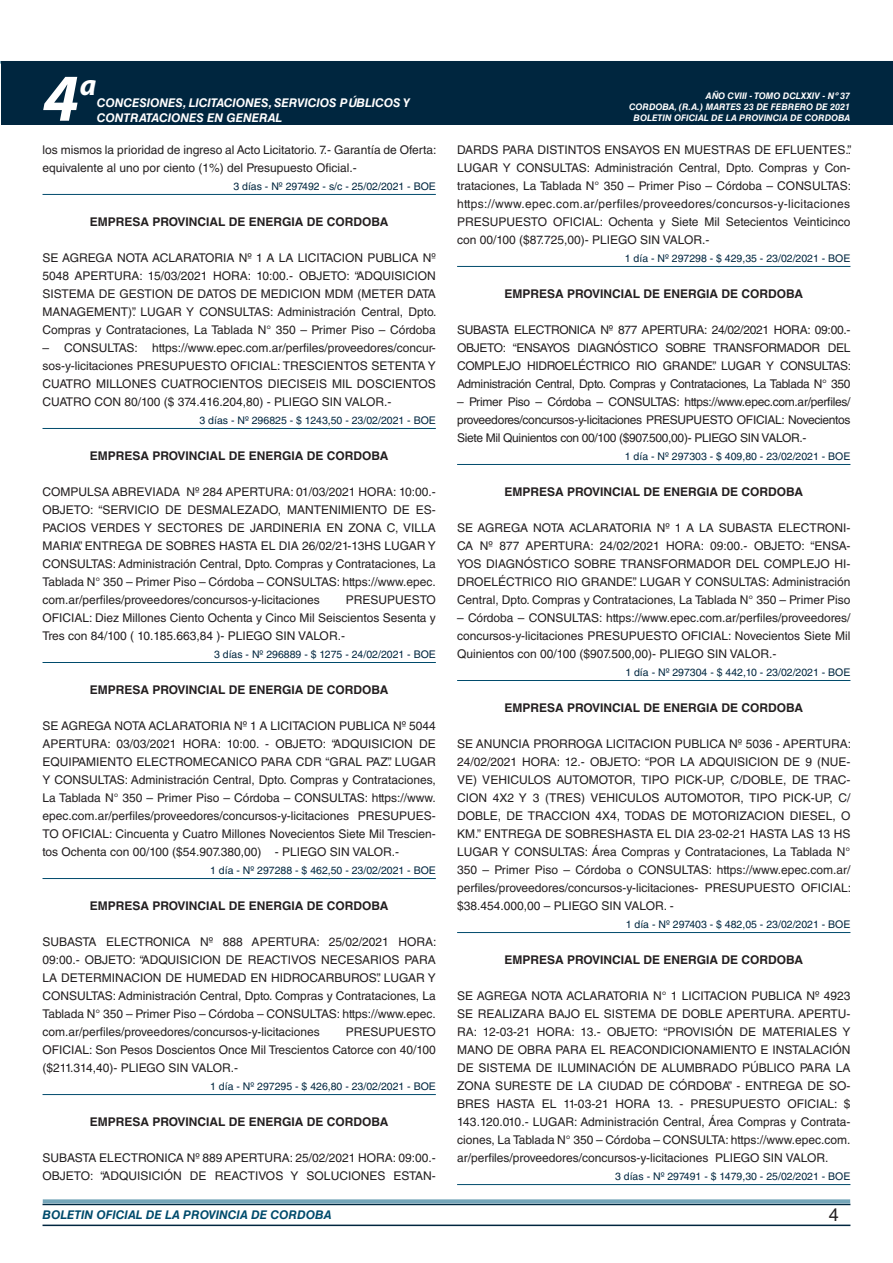
<style>
.page{position:relative;width:893px;height:1263px;background:#fff}
.page>*{position:absolute;margin:0;border:0;box-sizing:border-box;transform-origin:0 0}
.t1{font:italic 700 67.5px "Myriad Pro";color:#fff}
.t2{font:italic 700 30px "Myriad Pro";color:#fff}
.t3{font:18px "Helvetica LT Std";color:#231f20}
.TEXTO_BASE{font:12px/18px "Helvetica LT Std";color:#231f20;text-align:justify}
.RESUELVE{font:700 12px "Helvetica LT Std";color:#231f20}
.t4{font:italic 700 12px/14.4px "Helvetica LT Std";color:#fff}
.t5{font:italic 700 12px "Helvetica LT Std";color:#004b6c}
.FECHA_DE_VENCIMIENTO{font:10.5px "Helvetica LT Std";color:#00263f}
.t6{font:italic 700 9px/10.8px "Helvetica LT Std";color:#fff;text-align:right}
</style>
<div class="page">
<hr style="left:43px;top:1224px;width:807px;height:2px;background:#00263f">
<div style="left:42px;top:1198px;width:809px;height:8px;background:#fff;opacity:.75"></div>
<div style="left:1px;top:61px;width:892px;height:64px;background:#00263f"></div>
<hr style="left:43px;top:194px;width:393px;height:1px;background:#004b6c">
<hr style="left:43px;top:428px;width:393px;height:1px;background:#004b6c">
<hr style="left:43px;top:662px;width:393px;height:1px;background:#004b6c">
<hr style="left:43px;top:878px;width:393px;height:1px;background:#004b6c">
<hr style="left:43px;top:1094px;width:393px;height:1px;background:#004b6c">
<hr style="left:457px;top:266px;width:393px;height:1px;background:#004b6c">
<hr style="left:457px;top:464px;width:393px;height:1px;background:#004b6c">
<hr style="left:457px;top:680px;width:393px;height:1px;background:#004b6c">
<hr style="left:457px;top:932px;width:393px;height:1px;background:#004b6c">
<hr style="left:457px;top:1184px;width:393px;height:1px;background:#004b6c">
<h1 class="t1" style="left:43px;top:54px;width:38px">4</h1>
<h2 class="t2" style="left:80px;top:66px;width:18px">a</h2>
<p class="t4" style="left:97px;top:96px;width:315px">CONCESIONES, LICITACIONES, SERVICIOS PÚBLICOS Y<br>CONTRATACIONES EN GENERAL</p>
<p class="TEXTO_BASE" style="left:43px;top:141px;width:395px">los mismos la prioridad de ingreso al Acto Licitatorio. 7.- Garantía de Oferta: equivalente al uno por ciento (1%) del Presupuesto Oficial.-</p>
<p class="FECHA_DE_VENCIMIENTO" style="left:233px;top:180px;width:204px">3 días - Nº 297492 - s/c - 25/02/2021 - BOE</p>
<p class="RESUELVE" style="left:90px;top:214px;width:300px">EMPRESA PROVINCIAL DE ENERGIA DE CORDOBA</p>
<p class="TEXTO_BASE" style="left:43px;top:249px;width:396px">SE AGREGA NOTA ACLARATORIA Nº 1 A LA LICITACION PUBLICA Nº 5048 APERTURA: 15/03/2021 HORA: 10:00.- OBJETO: “ADQUISICION SISTEMA DE GESTION DE DATOS DE MEDICION MDM (METER DATA MANAGEMENT)”. LUGAR Y CONSULTAS: Administración Central, Dpto.<br>Compras y Contrataciones, La Tablada N° 350 – Primer Piso – Córdoba</p>
<p class="TEXTO_BASE" style="left:43px;top:339px;width:395px">– CONSULTAS: https://www.epec.com.ar/perfiles/proveedores/concur&shy;sos-y-licitaciones PRESUPUESTO OFICIAL: TRESCIENTOS SETENTA Y CUATRO MILLONES CUATROCIENTOS DIECISEIS MIL DOSCIENTOS CUATRO CON 80/100 ($ 374.416.204,80) - PLIEGO SIN VALOR.-</p>
<p class="FECHA_DE_VENCIMIENTO" style="left:200px;top:414px;width:238px">3 días - Nº 296825 - $ 1243,50 - 23/02/2021 - BOE</p>
<p class="RESUELVE" style="left:90px;top:448px;width:300px">EMPRESA PROVINCIAL DE ENERGIA DE CORDOBA</p>
<p class="TEXTO_BASE" style="left:43px;top:483px;width:395px">COMPULSA ABREVIADA Nº 284 APERTURA: 01/03/2021 HORA: 10:00.- OBJETO: “SERVICIO DE DESMALEZADO, MANTENIMIENTO DE ES-PACIOS VERDES Y SECTORES DE JARDINERIA EN ZONA C, VILLA MARIA”. ENTREGA DE SOBRES HASTA EL DIA 26/02/21-13HS LUGAR Y CONSULTAS: Administración Central, Dpto. Compras y Contrataciones, La Tablada N° 350 – Primer Piso – Córdoba – CONSULTAS: https://www.epec. com.ar/perfiles/proveedores/concursos-y-licitaciones</p>
<p class="TEXTO_BASE" style="left:43px;top:591px;width:395px;text-indent:303px">PRESUPUESTO OFICIAL: Diez Millones Ciento Ochenta y Cinco Mil Seiscientos Sesenta y Tres con 84/100 ( 10.185.663,84 )- PLIEGO SIN VALOR.-</p>
<p class="FECHA_DE_VENCIMIENTO" style="left:214px;top:648px;width:223px">3 días - Nº 296889 - $ 1275 - 24/02/2021 - BOE</p>
<p class="RESUELVE" style="left:90px;top:682px;width:300px">EMPRESA PROVINCIAL DE ENERGIA DE CORDOBA</p>
<p class="TEXTO_BASE" style="left:43px;top:717px;width:395px">SE AGREGA NOTA ACLARATORIA Nº 1 A LICITACION PUBLICA Nº 5044<br>APERTURA: 03/03/2021 HORA: 10:00. - OBJETO: “ADQUISICION DE EQUIPAMIENTO ELECTROMECANICO PARA CDR “GRAL PAZ”. LUGAR Y CONSULTAS: Administración Central, Dpto. Compras y Contrataciones, La Tablada N° 350 – Primer Piso – Córdoba – CONSULTAS: https://www. epec.com.ar/perfiles/proveedores/concursos-y-licitaciones PRESUPUES-TO OFICIAL: Cincuenta y Cuatro Millones Novecientos Siete Mil Trescien&shy;tos Ochenta con 00/100 ($54.907.380,00) - PLIEGO SIN VALOR.-</p>
<p class="FECHA_DE_VENCIMIENTO" style="left:210px;top:864px;width:227px">1 día - Nº 297288 - $ 462,50 - 23/02/2021 - BOE</p>
<p class="RESUELVE" style="left:90px;top:898px;width:300px">EMPRESA PROVINCIAL DE ENERGIA DE CORDOBA</p>
<p class="TEXTO_BASE" style="left:43px;top:933px;width:395px">SUBASTA ELECTRONICA Nº 888 APERTURA: 25/02/2021 HORA:<br>09:00.- OBJETO: “ADQUISICION DE REACTIVOS NECESARIOS PARA LA DETERMINACION DE HUMEDAD EN HIDROCARBUROS”. LUGAR Y CONSULTAS: Administración Central, Dpto. Compras y Contrataciones, La Tablada N° 350 – Primer Piso – Córdoba – CONSULTAS: https://www.epec. com.ar/perfiles/proveedores/concursos-y-licitaciones</p>
<p class="TEXTO_BASE" style="left:43px;top:1023px;width:395px;text-indent:303px">PRESUPUESTO OFICIAL: Son Pesos Doscientos Once Mil Trescientos Catorce con 40/100 ($211.314,40)- PLIEGO SIN VALOR.-</p>
<p class="FECHA_DE_VENCIMIENTO" style="left:210px;top:1080px;width:227px">1 día - Nº 297295 - $ 426,80 - 23/02/2021 - BOE</p>
<p class="RESUELVE" style="left:90px;top:1114px;width:300px">EMPRESA PROVINCIAL DE ENERGIA DE CORDOBA</p>
<p class="TEXTO_BASE" style="left:43px;top:1149px;width:395px">SUBASTA ELECTRONICA Nº 889 APERTURA: 25/02/2021 HORA: 09:00.-<br>OBJETO: “ADQUISICIÓN DE REACTIVOS Y SOLUCIONES ESTAN-</p>
<p class="t6" style="left:629px;top:91px;width:223px">AÑO CVIII - TOMO DCLXXIV - Nº 37<br>CORDOBA, (R.A.) MARTES 23 DE FEBRERO DE 2021</p>
<p class="t6" style="left:634px;top:112px;width:218px">BOLETIN OFICIAL DE LA PROVINCIA DE CORDOBA</p>
<p class="TEXTO_BASE" style="left:457px;top:141px;width:396px">DARDS PARA DISTINTOS ENSAYOS EN MUESTRAS DE EFLUENTES.”.<br>LUGAR Y CONSULTAS: Administración Central, Dpto. Compras y Con&shy;trataciones, La Tablada N° 350 – Primer Piso – Córdoba – CONSULTAS: https://www.epec.com.ar/perfiles/proveedores/concursos-y-licitaciones PRESUPUESTO OFICIAL: Ochenta y Siete Mil Setecientos Veinticinco con 00/100 ($87.725,00)- PLIEGO SIN VALOR.-</p>
<p class="FECHA_DE_VENCIMIENTO" style="left:625px;top:252px;width:227px">1 día - Nº 297298 - $ 429,35 - 23/02/2021 - BOE</p>
<p class="RESUELVE" style="left:504px;top:286px;width:300px">EMPRESA PROVINCIAL DE ENERGIA DE CORDOBA</p>
<p class="TEXTO_BASE" style="left:457px;top:321px;width:395px">SUBASTA ELECTRONICA Nº 877 APERTURA: 24/02/2021 HORA: 09:00.- OBJETO: “ENSAYOS DIAGNÓSTICO SOBRE TRANSFORMADOR DEL COMPLEJO HIDROELÉCTRICO RIO GRANDE”. LUGAR Y CONSULTAS:<br>Administración Central, Dpto. Compras y Contrataciones, La Tablada N° 350</p>
<p class="TEXTO_BASE" style="left:457px;top:393px;width:395px">– Primer Piso – Córdoba – CONSULTAS: https://www.epec.com.ar/perfiles/ proveedores/concursos-y-licitaciones PRESUPUESTO OFICIAL: Novecientos Siete Mil Quinientos con 00/100 ($907.500,00)- PLIEGO SIN VALOR.-</p>
<p class="FECHA_DE_VENCIMIENTO" style="left:625px;top:450px;width:227px">1 día - Nº 297303 - $ 409,80 - 23/02/2021 - BOE</p>
<p class="RESUELVE" style="left:504px;top:484px;width:300px">EMPRESA PROVINCIAL DE ENERGIA DE CORDOBA</p>
<p class="TEXTO_BASE" style="left:457px;top:519px;width:395px">SE AGREGA NOTA ACLARATORIA Nº 1 A LA SUBASTA ELECTRONI-CA Nº 877 APERTURA: 24/02/2021 HORA: 09:00.- OBJETO: “ENSA-YOS DIAGNÓSTICO SOBRE TRANSFORMADOR DEL COMPLEJO HI-DROELÉCTRICO RIO GRANDE”. LUGAR Y CONSULTAS: Administración Central, Dpto. Compras y Contrataciones, La Tablada N° 350 – Primer Piso</p>
<p class="TEXTO_BASE" style="left:457px;top:609px;width:395px">– Córdoba – CONSULTAS: https://www.epec.com.ar/perfiles/proveedores/ concursos-y-licitaciones PRESUPUESTO OFICIAL: Novecientos Siete Mil Quinientos con 00/100 ($907.500,00)- PLIEGO SIN VALOR.-</p>
<p class="FECHA_DE_VENCIMIENTO" style="left:625px;top:666px;width:227px">1 día - Nº 297304 - $ 442,10 - 23/02/2021 - BOE</p>
<p class="RESUELVE" style="left:504px;top:700px;width:300px">EMPRESA PROVINCIAL DE ENERGIA DE CORDOBA</p>
<p class="TEXTO_BASE" style="left:457px;top:735px;width:395px">SE ANUNCIA PRORROGA LICITACION PUBLICA Nº 5036 - APERTURA:<br>24/02/2021 HORA: 12.- OBJETO: “POR LA ADQUISICION DE 9 (NUE-VE) VEHICULOS AUTOMOTOR, TIPO PICK-UP, C/DOBLE, DE TRAC-CION 4X2 Y 3 (TRES) VEHICULOS AUTOMOTOR, TIPO PICK-UP, C/ DOBLE, DE TRACCION 4X4, TODAS DE MOTORIZACION DIESEL, O KM.” ENTREGA DE SOBRESHASTA EL DIA 23-02-21 HASTA LAS 13 HS LUGAR Y CONSULTAS: Área Compras y Contrataciones, La Tablada N° 350 – Primer Piso – Córdoba o CONSULTAS: https://www.epec.com.ar/ perfiles/proveedores/concursos-y-licitaciones- PRESUPUESTO OFICIAL: $38.454.000,00 – PLIEGO SIN VALOR. -</p>
<p class="FECHA_DE_VENCIMIENTO" style="left:626px;top:918px;width:226px">1 día - Nº 297403 - $ 482,05 - 23/02/2021 - BOE</p>
<p class="RESUELVE" style="left:504px;top:952px;width:300px">EMPRESA PROVINCIAL DE ENERGIA DE CORDOBA</p>
<p class="TEXTO_BASE" style="left:457px;top:987px;width:395px">SE AGREGA NOTA ACLARATORIA N° 1 LICITACION PUBLICA Nº 4923<br>SE REALIZARA BAJO EL SISTEMA DE DOBLE APERTURA. APERTU-RA: 12-03-21 HORA: 13.- OBJETO: “PROVISIÓN DE MATERIALES Y MANO DE OBRA PARA EL REACONDICIONAMIENTO E INSTALACIÓN DE SISTEMA DE ILUMINACIÓN DE ALUMBRADO PÚBLICO PARA LA ZONA SURESTE DE LA CIUDAD DE CÓRDOBA” - ENTREGA DE SO-BRES HASTA EL 11-03-21 HORA 13. - PRESUPUESTO OFICIAL: $ 143.120.010.- LUGAR: Administración Central, Área Compras y Contrata&shy;ciones, La Tablada N° 350 – Córdoba – CONSULTA: https://www.epec.com. ar/perfiles/proveedores/concursos-y-licitaciones PLIEGO SIN VALOR.</p>
<p class="FECHA_DE_VENCIMIENTO" style="left:615px;top:1170px;width:237px">3 días - Nº 297491 - $ 1479,30 - 25/02/2021 - BOE</p>
<p class="t5" style="left:43px;top:1208px;width:290px">BOLETIN OFICIAL DE LA PROVINCIA DE CORDOBA</p>
<h3 class="t3" style="left:829px;top:1204px;width:12px">4</h3>
</div>
